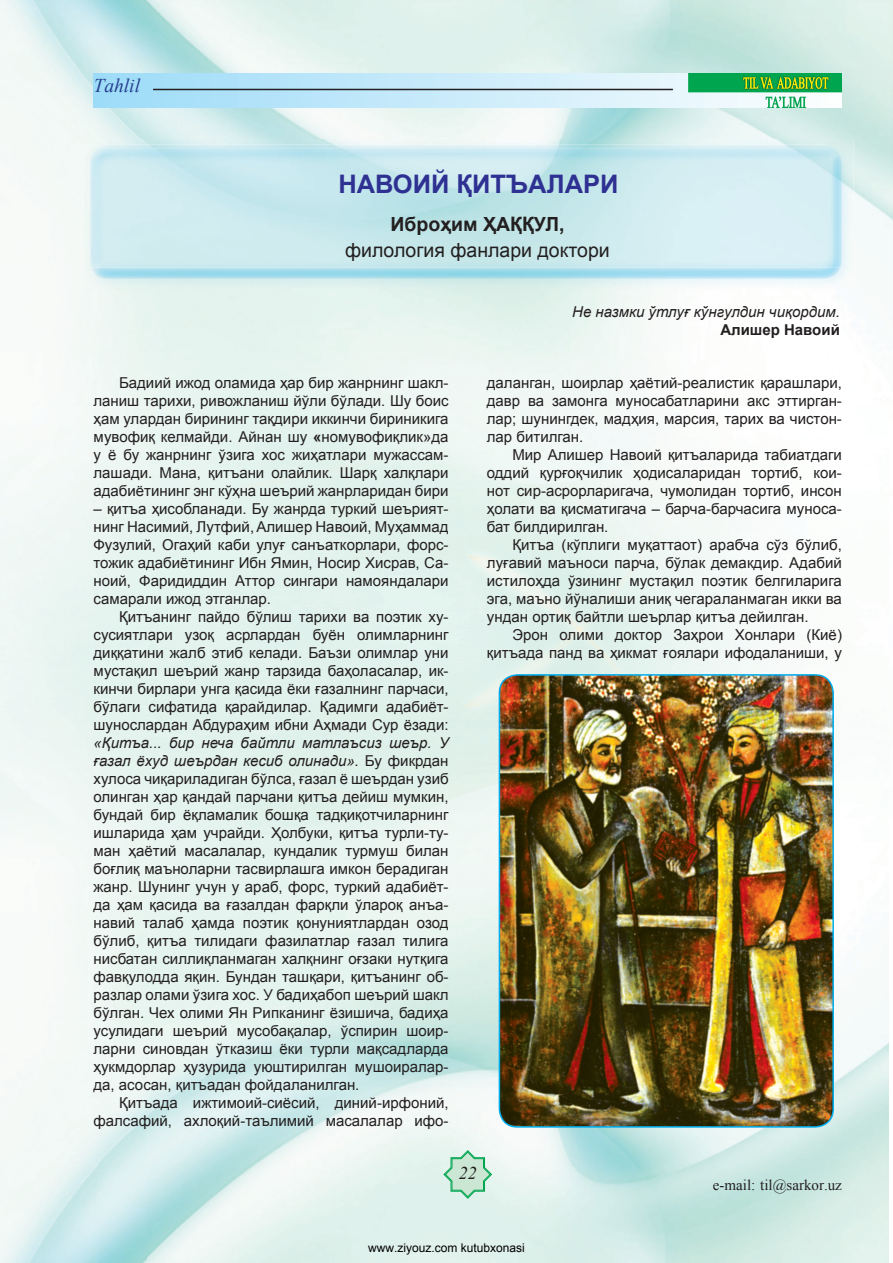
<style>
.page{position:relative;width:893px;height:1263px;background:#fff}
.page>*{position:absolute;margin:0;border:0;box-sizing:border-box;transform-origin:0 0}
.t1{font:700 25.5px "Arial";color:#2e3092}
.t2{font:19.5px "Arial";color:#231f20}
.t3{font:700 19.5px "Arial";color:#231f20}
.t4{font:italic 19.5px "Times New Roman";color:#253f8e}
.t5{font:italic 18px "Times New Roman";color:#231f20}
.t6{font:15px/18px "Arial";color:#231f20;text-align:justify}
.t7{font:italic 15px "Arial";color:#231f20}
.t8{font:15px "Times New Roman";color:#231f20}
.t9{font:700 15px "Arial";color:#231f20}
.t10{font:12px "Arial";color:#000}
.s1{font-weight:700}
.s2{font-style:italic}
</style>
<div class="page">
<img style="left:889px;top:0;width:4px;height:319px">
<img style="left:840px;top:157px;width:49px;height:1106px">
<div style="left:94px;top:73px;width:595px;height:34px;background:linear-gradient(to right,#9ddbf8,#e9f7fd)"></div>
<img style="left:689px;top:73px;width:153px;height:35px">
<svg style="left:443px;top:1150px;width:49px;height:49px;background:#bde3ce"></svg>
<hr style="left:153px;top:89px;width:520px;height:1px;background:#231f20">
<img style="left:84px;top:139px;width:769px;height:152px">
<img style="left:96px;top:145px;width:739px;height:3px">
<img style="left:91px;top:268px;width:750px;height:11px">
<img style="left:89px;top:148px;width:753px;height:120px">
<img style="left:499px;top:675px;width:334px;height:452px">
<div style="left:499px;top:674px;width:335px;height:454px;border:2px solid #00aeef;border-radius:18px"></div>
<h2 class="t4" style="left:94px;top:72px;width:48px">Tahlil</h2>
<h1 class="t1" style="left:338px;top:167px;width:282px">НАВОИЙ ҚИТЪАЛАРИ</h1>
<h2 class="t3" style="left:390px;top:211px;width:175px">Иброҳим ҲАҚҚУЛ,</h2>
<h2 class="t2" style="left:345px;top:237px;width:266px">филология фанлари доктори</h2>
<p class="t7" style="left:572px;top:302px;width:269px">Не назмки ўтлуғ кўнгулдин чиқордим.</p>
<p class="t9" style="left:720px;top:320px;width:121px">Алишер Навоий</p>
<p class="t6" style="left:94px;top:374px;width:357px;text-indent:26px">Бадиий ижод оламида ҳар бир жанрнинг шакл&shy;ланиш тарихи, ривожланиш йўли бўлади. Шу боис ҳам улардан бирининг тақдири иккинчи бириникига мувофиқ келмайди. Айнан шу <span class="s1">«</span>номувофиқлик»да у ё бу жанрнинг ўзига хос жиҳатлари мужассам&shy;лашади. Мана, қитъани олайлик. Шарқ халқлари адабиётининг энг кўҳна шеърий жанрларидан бири</p>
<p class="t6" style="left:94px;top:500px;width:357px">– қитъа ҳисобланади. Бу жанрда туркий шеърият&shy;нинг Насимий, Лутфий, Aлишеp Навоий, Муҳаммад Фузулий, Огаҳий каби улуғ санъаткорлари, форс&shy;тожик адабиётининг Ибн Ямин, Носир Хисрав, Са&shy;ноий, Фаридиддин Аттор сингари намояндалари самарали ижод этганлар.</p>
<p class="t6" style="left:94px;top:608px;width:357px;text-indent:26px">Қитъанинг пайдо бўлиш тарихи ва поэтик ху&shy;сусиятлари узоқ асрлардан буён олимларнинг диққатини жалб этиб келади. Баъзи олимлар уни мустақил шеърий жанр тарзида баҳоласалар, ик&shy;кинчи бирлари унга қасида ёки ғазалнинг парчаси, бўлаги сифатида қарайдилар. Қадимги адабиёт&shy;шунослардан Абдураҳим ибни Аҳмади Сур ёзади:</p>
<p class="t6" style="left:94px;top:734px;width:357px"><span class="s2">«Қитъа... бир неча байтли матлаъсиз шеър. У ғазал ёхуд шеърдан кесиб олинади».</span> Бy фикрдан хулоса чиқариладиган бўлса, ғазал ё шеърдан узиб олинган ҳар қандай парчани қитъа дейиш мумкин, бундай бир ёқламалик бошқа тадқиқотчиларнинг ишларида ҳам учрайди. Ҳолбуки, қитъа турли-ту&shy;ман ҳаётий масалалар, кундалик турмуш билан боғлиқ маъноларни тасвирлашга имкон берадиган жанр. Шунинг учун у араб, форс, туркий адабиёт&shy;да ҳам қасида ва ғазалдан фарқли ўлароқ анъа&shy;навий талаб ҳамда поэтик қонуниятлардан озод бўлиб, қитъа тилидаги фазилатлар ғазал тилига нисбатан силлиқланмаган халқнинг оғзаки нутқига фавқулодда яқин. Бундан ташқари, қитъанинг об&shy;разлар олами ўзига хос. У бадиҳабоп шеърий шакл бўлган. Чех олими Ян Рипканинг ёзишича, бадиҳа усулидаги шеърий мусобақалар, ўспирин шоир&shy;ларни синовдан ўтказиш ёки турли мақсадларда ҳукмдорлар ҳузурида уюштирилган мушоиралар&shy;да, асосан, қитъадан фойдаланилган.</p>
<p class="t6" style="left:94px;top:1094px;width:357px;text-align:right">Қитъада ижтимоий-сиёсий, диний-ирфоний, фалсафий, ахлоқий-таълимий масалалар ифо-</p>
<p class="t6" style="left:487px;top:374px;width:357px">даланган, шоирлар ҳаётий-реалистик қарашлари, давр ва замонга муносабатларини акс эттирган&shy;лар; шунингдек, мадҳия, марсия, тарих ва чистон&shy;лар битилган.</p>
<p class="t6" style="left:487px;top:446px;width:357px;text-indent:26px">Мир Алишер Навоий қитъа ларида табиатдаги оддий қур ғоқчилик ҳодисаларидан тортиб, кои&shy;нот сир-асрорларигача, чумолидан тортиб, инсон ҳолати ва қисматигача – барча-барчасига муноса&shy;бат билдирилган.</p>
<p class="t6" style="left:487px;top:536px;width:357px;text-indent:26px">Қитъа (кўплиги муқаттаот) арабча сўз бўлиб, луғавий маъноси парча, бўлак демакдир. Адабий истилоҳда ўзининг мустақил поэтик белгиларига эга, маъно йўналиши аниқ чегараланмаган икки ва ундан ортиқ байтли шеър лар қитъа дейилган.</p>
<p class="t6" style="left:487px;top:626px;width:357px;text-align:right">Эрон олими доктор Заҳрои Хонлари (Киё) қитъада панд ва ҳикмат ғоялари ифодаланиши, у</p>
<p class="t5" style="left:459px;top:1160px;width:19px">22</p>
<p class="t8" style="left:713px;top:1175px;width:131px">e-mail: til@sarkor.uz</p>
<p class="t10" style="left:368px;top:1240px;width:158px">www.ziyouz.com kutubxonasi</p>
</div>
